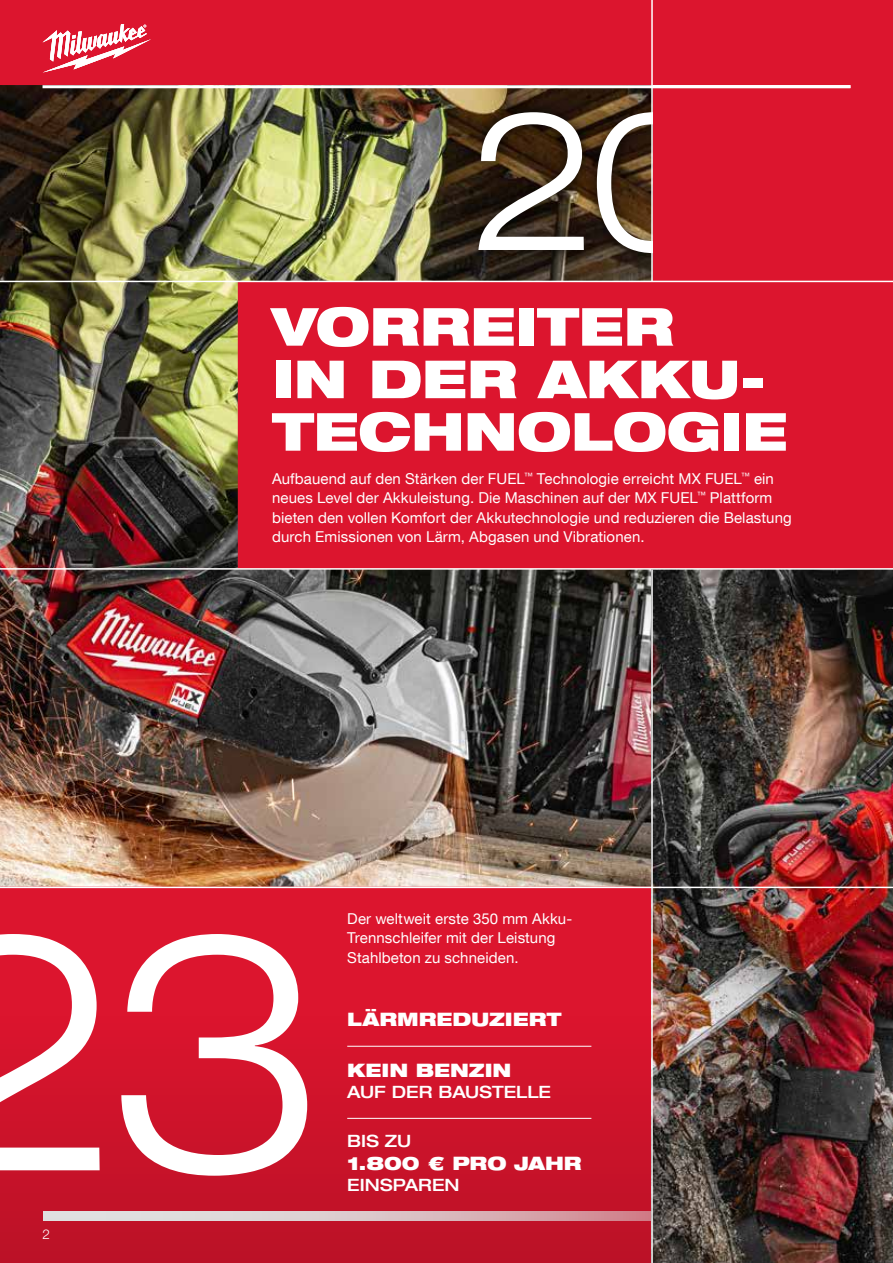
<style>
.page{position:relative;width:893px;height:1263px;background:#dc152e}
.page>*{position:absolute;margin:0;border:0;box-sizing:border-box;transform-origin:0 0}
.t1{font:300 expanded 333.75px "Helvetica Neue LT Com";color:#fff}
.t2{font:300 expanded 194.55px "Helvetica Neue LT Com";color:#fff}
.t3{font:900 expanded 52.5px/52.5px "Helvetica Neue LT Com";letter-spacing:-.01em;color:#fff}
.t4{font:900 expanded 18.45px "Helvetica Neue LT Com";color:#fff}
.t5{font:500 expanded 16.95px "Helvetica Neue LT Com";color:#fff}
.t6{font:15px/19.5px "Helvetica Neue LT Com";letter-spacing:.005em;color:#fff}
.t7{font:300 13.5px "Helvetica Neue LTW1 G";color:#fff}
</style>
<div class="page">
<svg style="left:0;top:888px;width:651px;height:375px"></svg>
<img style="left:0;top:85px;width:653px;height:802px">
<div style="left:465px;top:98px;width:188px;height:169px;background:#000;opacity:.75"></div>
<img style="left:653px;top:570px;width:240px;height:693px">
<hr style="left:651px;top:570px;width:2px;height:693px;background:#fff">
<hr style="left:0;top:568px;width:893px;height:2px;background:#fff">
<hr style="left:347px;top:1046px;width:244px;height:1px;background:#fff">
<hr style="left:347px;top:1118px;width:244px;height:1px;background:#fff">
<svg style="left:43px;top:24px;width:108px;height:49px"></svg>
<hr style="left:43px;top:85px;width:807px;height:3px;background:#fff">
<hr style="left:651px;top:0;width:2px;height:281px;background:#fff">
<img style="left:892px;top:280px;width:1px;height:607px">
<hr style="left:0;top:887px;width:893px;height:1px;background:#fff">
<hr style="left:0;top:281px;width:893px;height:1px;background:#fff">
<h2 class="t2" style="left:468px;top:61px;width:252px">20</h2>
<h3 class="t3" style="left:272px;top:299px;width:516px">VORREITER<br>IN DER AKKU-<br>TECHNOLOGIE</h3>
<p class="t6" style="left:272px;top:468px;width:521px">Aufbauend auf den Stärken der FUEL<sup>™</sup> Technologie erreicht MX FUEL<sup>™</sup> ein neues Level der Akkuleistung. Die Maschinen auf der MX FUEL<sup>™</sup> Plattform bieten den vollen Komfort der Akkutechnologie und reduzieren die Belastung durch Emissionen von Lärm, Abgasen und Vibrationen.</p>
<h1 class="t1" style="left:-99px;top:846px;width:428px">23</h1>
<p class="t7" style="left:43px;top:1226px;width:9px">2</p>
<p class="t6" style="left:347px;top:908px;width:226px">Der weltweit erste 350 mm Akku-<br>Trennschleifer mit der Leistung<br>Stahlbeton zu schneiden.</p>
<p class="t4" style="left:347px;top:1007px;width:216px">LÄRMREDUZIERT</p>
<p class="t4" style="left:347px;top:1059px;width:166px">KEIN BENZIN</p>
<p class="t5" style="left:347px;top:1081px;width:205px">AUF DER BAUSTELLE</p>
<p class="t5" style="left:347px;top:1130px;width:65px">BIS ZU</p>
<p class="t5" style="left:347px;top:1174px;width:114px">EINSPAREN</p>
<p class="t4" style="left:347px;top:1152px;width:236px">1.800 € PRO JAHR</p>
</div>
